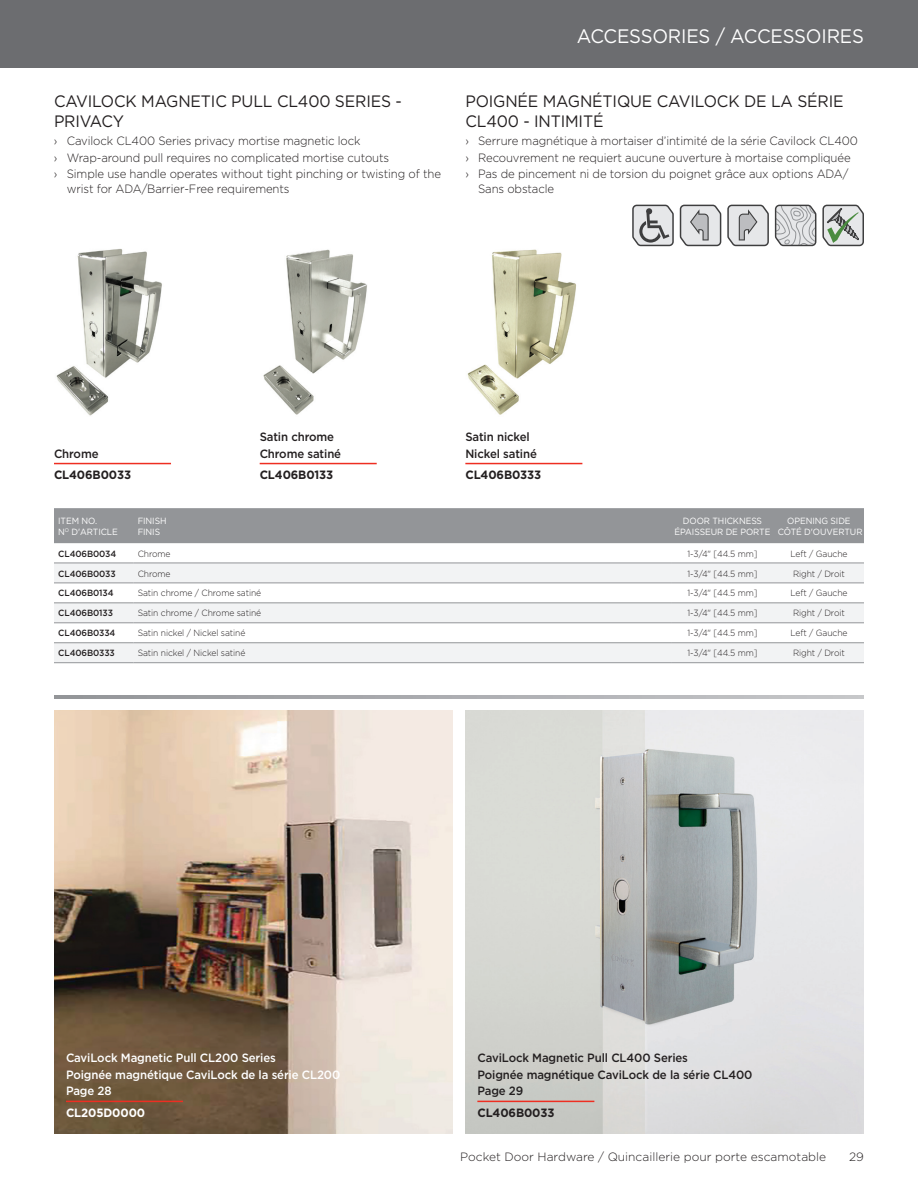
<style>
.page{position:relative;width:918px;height:1188px;background:#fff}
.page>*{position:absolute;margin:0;border:0;box-sizing:border-box;transform-origin:0 0}
.t1{font:19.5px "Gotham";letter-spacing:-.01em;color:#fff;scale:.95 1}
.t2{font:16.5px/19.8px "Gotham";letter-spacing:-.01em;color:#231f20;scale:.95 1}
.t3{font:300 12px/16.5px "Gotham";letter-spacing:-.01em;color:#231f20;scale:.95 1}
.t4{font:500 12px/16.5px "Gotham";letter-spacing:-.01em;color:#231f20;scale:.95 1}
.t5{font:500 12px/16.5px "Gotham";letter-spacing:-.01em;color:#fff;scale:.95 1}
.t6{font:300 12px "Gotham";letter-spacing:-.01em;color:#231f20}
.t7{font:700 12px "Gotham";letter-spacing:-.01em;color:#231f20;scale:.95 1}
.t8{font:700 12px "Gotham";letter-spacing:-.01em;color:#fff;scale:.95 1}
.t9{font:300 9px "Gotham";letter-spacing:-.01em;color:#231f20;scale:.95 1}
.t10{font:9px/10.8px "Gotham";letter-spacing:-.01em;color:#fff;scale:.95 1}
.t11{font:500 9px "Gotham";letter-spacing:-.01em;color:#231f20;scale:.95 1}
</style>
<div class="page">
<div style="left:0;top:0;width:918px;height:68px;background:#6c6d70"></div>
<img style="left:56px;top:249px;width:106px;height:167px">
<img style="left:263px;top:249px;width:104px;height:166px">
<img style="left:467px;top:249px;width:109px;height:166px">
<img style="left:465px;top:710px;width:399px;height:424px">
<svg style="left:632px;top:205px;width:42px;height:41px;background:#b7b8ba"></svg>
<svg style="left:775px;top:205px;width:41px;height:41px;background:#c3c4c6"></svg>
<svg style="left:822px;top:205px;width:42px;height:41px;background:#b2b9b3"></svg>
<img style="left:54px;top:710px;width:399px;height:424px">
<svg style="left:54px;top:696px;width:810px;height:2px;background:#acadb1"></svg>
<svg style="left:680px;top:205px;width:41px;height:41px;background:#c4c5c7"></svg>
<svg style="left:727px;top:205px;width:42px;height:41px;background:#c4c4c6"></svg>
<div style="left:54px;top:508px;width:810px;height:35px;background:#939598"></div>
<svg style="left:54px;top:564px;width:810px;height:98px;fill:#f2f3f4"></svg>
<hr style="left:133px;top:563px;width:538px;height:1px;background:#939598">
<hr style="left:671px;top:563px;width:103px;height:1px;background:#939598">
<hr style="left:774px;top:563px;width:90px;height:1px;background:#939598">
<hr style="left:54px;top:583px;width:79px;height:1px;background:#939598">
<hr style="left:133px;top:583px;width:538px;height:1px;background:#939598">
<hr style="left:671px;top:583px;width:103px;height:1px;background:#939598">
<hr style="left:774px;top:583px;width:90px;height:1px;background:#939598">
<hr style="left:54px;top:603px;width:79px;height:1px;background:#939598">
<hr style="left:54px;top:623px;width:79px;height:1px;background:#939598">
<hr style="left:54px;top:643px;width:79px;height:1px;background:#939598">
<hr style="left:133px;top:643px;width:538px;height:1px;background:#939598">
<hr style="left:671px;top:643px;width:103px;height:1px;background:#939598">
<hr style="left:774px;top:643px;width:90px;height:1px;background:#939598">
<hr style="left:54px;top:662px;width:79px;height:1px;background:#939598">
<hr style="left:133px;top:662px;width:538px;height:1px;background:#939598">
<hr style="left:671px;top:662px;width:103px;height:1px;background:#939598">
<hr style="left:774px;top:662px;width:90px;height:1px;background:#939598">
<hr style="left:133px;top:603px;width:538px;height:1px;background:#939598">
<hr style="left:671px;top:603px;width:103px;height:1px;background:#939598">
<hr style="left:774px;top:603px;width:90px;height:1px;background:#939598">
<hr style="left:133px;top:623px;width:538px;height:1px;background:#939598">
<hr style="left:671px;top:623px;width:103px;height:1px;background:#939598">
<hr style="left:774px;top:623px;width:90px;height:1px;background:#939598">
<hr style="left:54px;top:563px;width:79px;height:1px;background:#939598">
<hr style="left:54px;top:463px;width:117px;height:1px;background:#ee2e22">
<hr style="left:260px;top:463px;width:117px;height:1px;background:#ee2e22">
<hr style="left:465px;top:463px;width:117px;height:1px;background:#ee2e22">
<hr style="left:66px;top:1101px;width:117px;height:1px;background:#ee2e22">
<hr style="left:477px;top:1101px;width:117px;height:1px;background:#ee2e22">
<h2 class="t2" style="left:54px;top:91px;width:368px">CAVILOCK MAGNETIC PULL CL400 SERIES -<br>PRIVACY</h2>
<p class="t3" style="left:54px;top:132px;width:409px">› Cavilock CL400 Series privacy mortise magnetic lock<br>› Wrap-around pull requires no complicated mortise cutouts<br>› Simple use handle operates without tight pinching or twisting of the</p>
<p class="t3" style="left:67px;top:180px;width:236px">wrist for ADA/Barrier-Free requirements</p>
<h1 class="t1" style="left:577px;top:23px;width:304px">ACCESSORIES / ACCESSOIRES</h1>
<h2 class="t2" style="left:465px;top:91px;width:400px">POIGNÉE MAGNÉTIQUE CAVILOCK DE LA SÉRIE<br>CL400 - INTIMITÉ</h2>
<p class="t3" style="left:465px;top:132px;width:415px">› Serrure magnétique à mortaiser d’intimité de la série Cavilock CL400 › Recouvrement ne requiert aucune ouverture à mortaise compliquée<br>› Pas de pincement ni de torsion du poignet grâce aux options ADA/</p>
<p class="t3" style="left:478px;top:180px;width:82px">Sans obstacle</p>
<p class="t4" style="left:54px;top:445px;width:48px">Chrome</p>
<p class="t7" style="left:54px;top:467px;width:83px">CL406B0033</p>
<p class="t4" style="left:260px;top:428px;width:87px">Satin chrome<br>Chrome satiné</p>
<p class="t7" style="left:260px;top:467px;width:79px">CL406B0133</p>
<p class="t4" style="left:465px;top:428px;width:77px">Satin nickel<br>Nickel satiné</p>
<p class="t7" style="left:465px;top:467px;width:81px">CL406B0333</p>
<p class="t10" style="left:58px;top:515px;width:64px">ITEM NO.<br>N<sup>O</sup> D'ARTICLE</p>
<p class="t10" style="left:138px;top:515px;width:32px">FINISH<br>FINIS</p>
<p class="t10" style="left:675px;top:515px;width:102px;text-align:center">DOOR THICKNESS<br>ÉPAISSEUR DE PORTE</p>
<p class="t10" style="left:778px;top:515px;width:91px;text-align:center">OPENING SIDE<br>CÔTÉ D'OUVERTUR</p>
<p class="t11" style="left:58px;top:547px;width:63px">CL406B0034</p>
<p class="t9" style="left:138px;top:548px;width:36px">Chrome</p>
<p class="t9" style="left:688px;top:548px;width:75px">1-3/4" [44.5 mm]</p>
<p class="t9" style="left:790px;top:548px;width:62px">Left / Gauche</p>
<p class="t11" style="left:58px;top:567px;width:62px">CL406B0033</p>
<p class="t9" style="left:138px;top:568px;width:36px">Chrome</p>
<p class="t9" style="left:688px;top:568px;width:75px">1-3/4" [44.5 mm]</p>
<p class="t9" style="left:793px;top:568px;width:56px">Right / Droit</p>
<p class="t11" style="left:58px;top:587px;width:60px">CL406B0134</p>
<p class="t9" style="left:138px;top:588px;width:132px">Satin chrome / Chrome satiné</p>
<p class="t9" style="left:688px;top:588px;width:75px">1-3/4" [44.5 mm]</p>
<p class="t9" style="left:790px;top:588px;width:62px">Left / Gauche</p>
<p class="t11" style="left:58px;top:607px;width:59px">CL406B0133</p>
<p class="t9" style="left:138px;top:608px;width:132px">Satin chrome / Chrome satiné</p>
<p class="t9" style="left:688px;top:608px;width:75px">1-3/4" [44.5 mm]</p>
<p class="t9" style="left:793px;top:608px;width:56px">Right / Droit</p>
<p class="t11" style="left:58px;top:627px;width:62px">CL406B0334</p>
<p class="t9" style="left:138px;top:628px;width:115px">Satin nickel / Nickel satiné</p>
<p class="t9" style="left:688px;top:628px;width:75px">1-3/4" [44.5 mm]</p>
<p class="t9" style="left:790px;top:628px;width:62px">Left / Gauche</p>
<p class="t11" style="left:58px;top:647px;width:61px">CL406B0333</p>
<p class="t9" style="left:138px;top:647px;width:115px">Satin nickel / Nickel satiné</p>
<p class="t9" style="left:688px;top:647px;width:75px">1-3/4" [44.5 mm]</p>
<p class="t9" style="left:793px;top:647px;width:56px">Right / Droit</p>
<p class="t5" style="left:66px;top:1050px;width:290px">CaviLock Magnetic Pull CL200 Series<br>Poignée magnétique CaviLock de la série CL200<br>Page 28</p>
<p class="t8" style="left:66px;top:1105px;width:85px">CL205D0000</p>
<p class="t4" style="left:477px;top:1050px;width:291px">CaviLock Magnetic Pull CL400 Series<br>Poignée magnétique CaviLock de la série CL400<br>Page 29</p>
<p class="t7" style="left:477px;top:1105px;width:83px">CL406B0033</p>
<p class="t6" style="left:460px;top:1149px;width:367px">Pocket Door Hardware / Quincaillerie pour porte escamotable</p>
<p class="t6" style="left:849px;top:1149px;width:16px">29</p>
</div>
